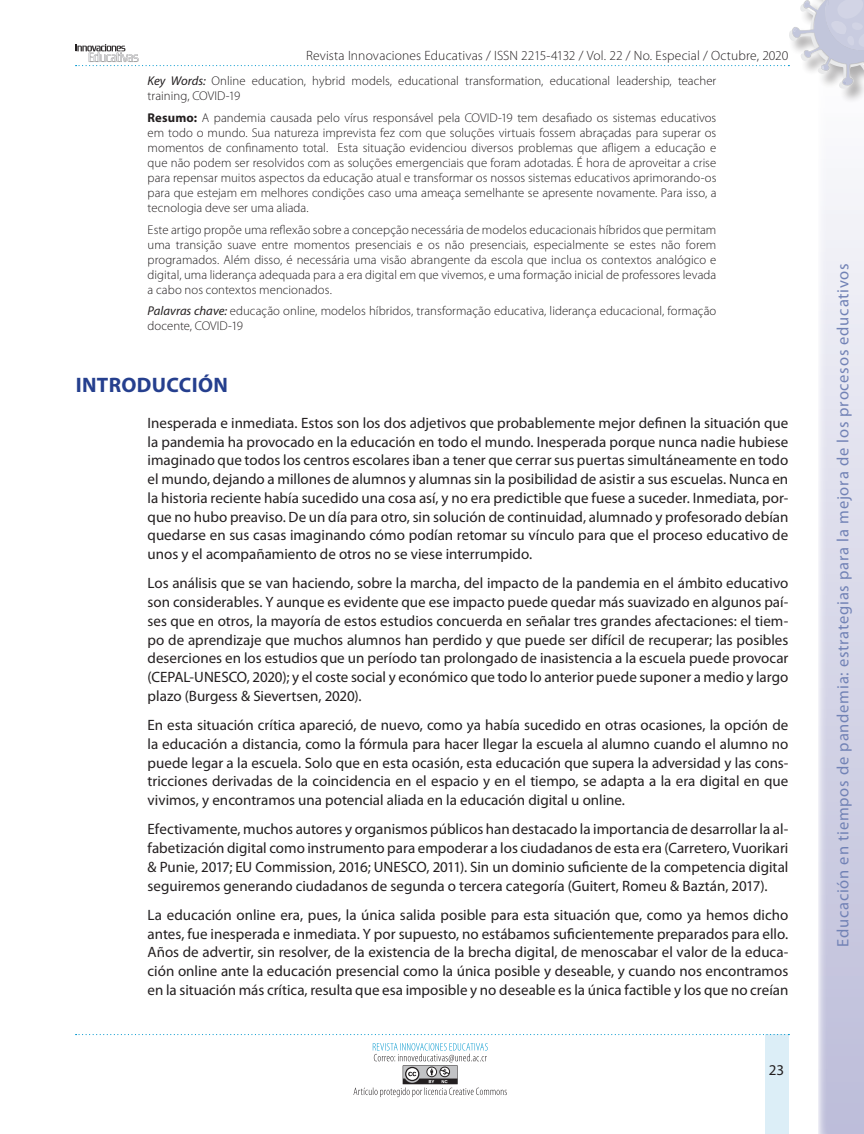
<style>
.page{position:relative;width:864px;height:1134px;background:#fff}
.page>*{position:absolute;margin:0;border:0;box-sizing:border-box;transform-origin:0 0}
.SUBTITULO_1{font:700 21px "Myriad Pro";letter-spacing:.015em;color:#253f8e}
.t1{font:16.5px "Myriad Pro";letter-spacing:.045em;color:#253f8e}
.TEXTO_NORMAL{font:15px/18.8px "Myriad Pro";color:#231f20;text-align:justify}
.t2{font:300 13.5px "Myriad Pro";letter-spacing:.01em;color:#231f20}
.TXT_RESUM-ABSTR{font:300 12.75px/15px "Myriad Pro";letter-spacing:.005em;color:#231f20}
.s1{font-weight:400;font-style:italic}
.s2{font-weight:700}
</style>
<div class="page">
<svg style="left:818px;top:189px;width:46px;height:945px;background:#d9d9e9"></svg>
<div style="left:789px;top:0;width:75px;height:104px;background:#231f20;opacity:.75"></div>
<svg style="left:76px;top:0;width:788px;height:88px"></svg>
<div style="left:765px;top:1034px;width:23px;height:100px;background:#dceef7"></div>
<svg style="left:76px;top:1034px;width:713px;height:1px"></svg>
<svg style="left:354px;top:1043px;width:153px;height:54px"></svg>
<p class="t2" style="left:306px;top:48px;width:484px">Revista Innovaciones Educativas / ISSN 2215-4132 / Vol. 22 / No. Especial / Octubre, 2020</p>
<p class="TXT_RESUM-ABSTR" style="left:148px;top:74px;width:570px"><span class="s1">Key Words:</span> Online education, hybrid models, educational transformation, educational leadership, teacher training, COVID-19</p>
<p class="TXT_RESUM-ABSTR" style="left:148px;top:110px;width:570px;text-align:justify"><span class="s2">Resumo:</span> A pandemia causada pelo vírus responsável pela COVID-19 tem desafiado os sistemas educativos em todo o mundo. Sua natureza imprevista fez com que soluções virtuais fossem abraçadas para superar os momentos de confinamento total. Esta situação evidenciou diversos problemas que afligem a educação e que não podem ser resolvidos com as soluções emergenciais que foram adotadas. É hora de aproveitar a crise para repensar muitos aspectos da educação atual e transformar os nossos sistemas educativos aprimorando-os para que estejam em melhores condições caso uma ameaça semelhante se apresente novamente. Para isso, a tecnologia deve ser uma aliada.</p>
<p class="TXT_RESUM-ABSTR" style="left:148px;top:222px;width:570px;text-align:justify">Este artigo propõe uma reflexão sobre a concepção necessária de modelos educacionais híbridos que permitam uma transição suave entre momentos presenciais e os não presenciais, especialmente se estes não forem programados. Além disso, é necessária uma visão abrangente da escola que inclua os contextos analógico e digital, uma liderança adequada para a era digital em que vivemos, e uma formação inicial de professores levada a cabo nos contextos mencionados.</p>
<p class="TXT_RESUM-ABSTR" style="left:148px;top:304px;width:570px"><span class="s1">Palavras chave:</span> educação online, modelos híbridos, transformação educativa, liderança educacional, formação docente, COVID-19</p>
<p class="SUBTITULO_1" style="left:76px;top:373px;width:154px">INTRODUCCIÓN</p>
<p class="TEXTO_NORMAL" style="left:148px;top:414px;width:642px">Inesperada e inmediata. Estos son los dos adjetivos que probablemente mejor definen la situación que la pandemia ha provocado en la educación en todo el mundo. Inesperada porque nunca nadie hubiese imaginado que todos los centros escolares iban a tener que cerrar sus puertas simultáneamente en todo el mundo, dejando a millones de alumnos y alumnas sin la posibilidad de asistir a sus escuelas. Nunca en la historia reciente había sucedido una cosa así, y no era predictible que fuese a suceder. Inmediata, por&shy;que no hubo preaviso. De un día para otro, sin solución de continuidad, alumnado y profesorado debían quedarse en sus casas imaginando cómo podían retomar su vínculo para que el proceso educativo de unos y el acompañamiento de otros no se viese interrumpido.</p>
<p class="TEXTO_NORMAL" style="left:148px;top:574px;width:642px">Los análisis que se van haciendo, sobre la marcha, del impacto de la pandemia en el ámbito educativo son considerables. Y aunque es evidente que ese impacto puede quedar más suavizado en algunos paí&shy;ses que en otros, la mayoría de estos estudios concuerda en señalar tres grandes afectaciones: el tiem&shy;po de aprendizaje que muchos alumnos han perdido y que puede ser difícil de recuperar; las posibles deserciones en los estudios que un período tan prolongado de inasistencia a la escuela puede provocar (CEPAL-UNESCO, 2020); y el coste social y económico que todo lo anterior puede suponer a medio y largo plazo (Burgess &amp; Sievertsen, 2020).</p>
<p class="TEXTO_NORMAL" style="left:148px;top:716px;width:642px">En esta situación crítica apareció, de nuevo, como ya había sucedido en otras ocasiones, la opción de la educación a distancia, como la fórmula para hacer llegar la escuela al alumno cuando el alumno no puede legar a la escuela. Solo que en esta ocasión, esta educación que supera la adversidad y las cons&shy;tricciones derivadas de la coincidencia en el espacio y en el tiempo, se adapta a la era digital en que vivimos, y encontramos una potencial aliada en la educación digital u online.</p>
<p class="TEXTO_NORMAL" style="left:148px;top:820px;width:642px">Efectivamente, muchos autores y organismos públicos han destacado la importancia de desarrollar la al&shy;fabetización digital como instrumento para empoderar a los ciudadanos de esta era (Carretero, Vuorikari &amp; Punie, 2017; EU Commission, 2016; UNESCO, 2011). Sin un dominio suficiente de la competencia digital seguiremos generando ciudadanos de segunda o tercera categoría (Guitert, Romeu &amp; Baztán, 2017).</p>
<p class="TEXTO_NORMAL" style="left:148px;top:906px;width:642px">La educación online era, pues, la única salida posible para esta situación que, como ya hemos dicho antes, fue inesperada e inmediata. Y por supuesto, no estábamos suficientemente preparados para ello.<br>Años de advertir, sin resolver, de la existencia de la brecha digital, de menoscabar el valor de la educa&shy;ción online ante la educación presencial como la única posible y deseable, y cuando nos encontramos en la situación más crítica, resulta que esa imposible y no deseable es la única factible y los que no creían</p>
<p class="TEXTO_NORMAL" style="left:769px;top:1060px;width:17px">23</p>
<p class="t1" style="left:834px;top:947px;width:685px;rotate:-90deg">Educación en tiempos de pandemia: estrategias para la mejora de los procesos educativos</p>
</div>
